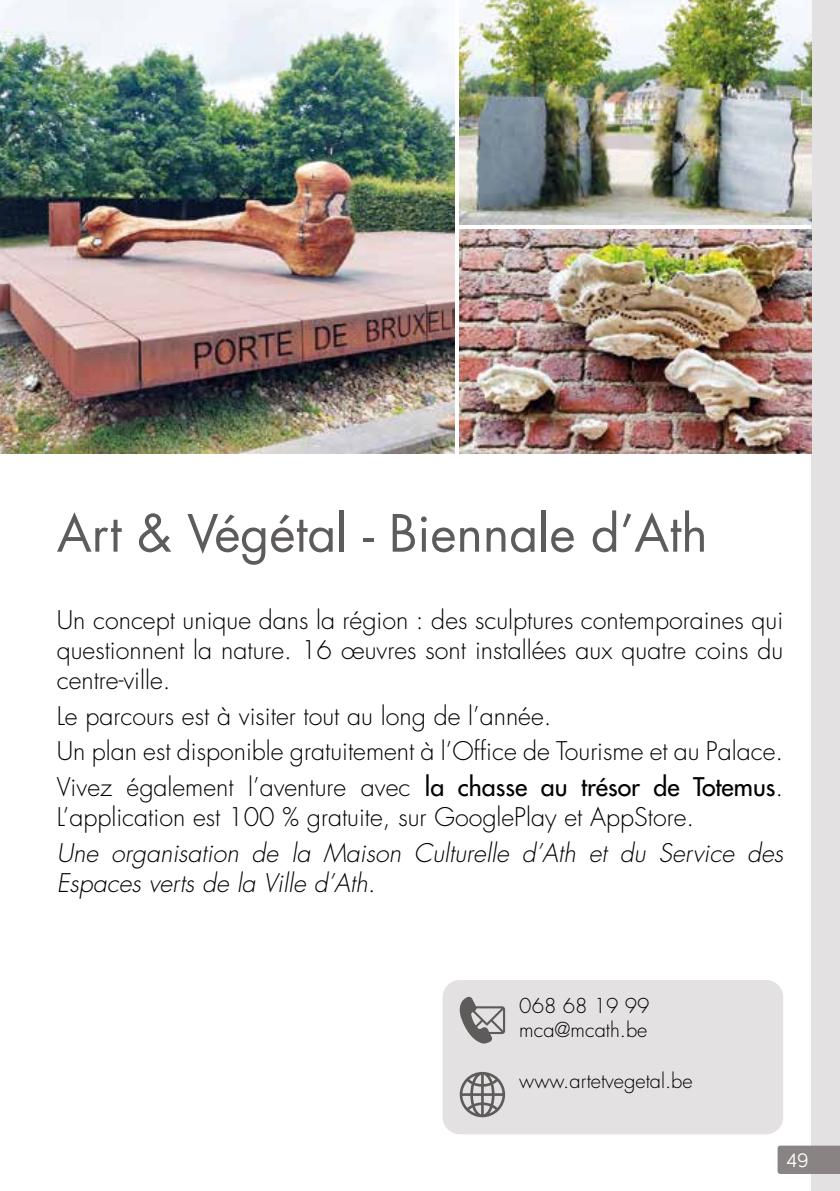
<style>
.page{position:relative;width:840px;height:1191px;background:#fff}
.page>*{position:absolute;margin:0;border:0;box-sizing:border-box;transform-origin:0 0}
.t1{font:50px "Futura Std";color:#5e5b5b}
.t2{font:300 25px/30px "Futura Std";color:#000;text-align:justify}
.t3{font:italic 300 25px/30px "Futura Std";color:#000}
.t4{font:300 20px/24px "Futura Std";color:#000}
.t5{font:20px "Bariol";color:#fff}
.s1{font-weight:500}
</style>
<div class="page">
<div style="left:811px;top:0;width:28px;height:1191px;background:#e3e1e2"></div>
<div style="left:442px;top:980px;width:340px;height:154px;background:#e3e1e2;border-radius:17px"></div>
<svg style="left:459px;top:996px;width:46px;height:48px"></svg>
<svg style="left:459px;top:1071px;width:46px;height:46px"></svg>
<img style="left:0;top:0;width:454px;height:454px">
<img style="left:459px;top:0;width:352px;height:224px">
<img style="left:459px;top:230px;width:352px;height:224px">
<div style="left:777px;top:1145px;width:62px;height:29px;background:#898383"></div>
<h1 class="t1" style="left:57px;top:501px;width:652px">Art &amp; Végétal - Biennale d’Ath</h1>
<p class="t2" style="left:57px;top:605px;width:727px">Un concept unique dans la région : des sculptures contemporaines qui questionnent la nature. 16 œuvres sont installées aux quatre coins du centre-ville.</p>
<p class="t2" style="left:57px;top:698px;width:727px;line-height:35.6px;text-align:left">Le parcours est à visiter tout au long de l’année.<br>Un plan est disponible gratuitement à l’Office de Tourisme et au Palace.<br>Vivez également l’aventure avec <span class="s1">la chasse au trésor de Totemus</span>.</p>
<p class="t2" style="left:57px;top:802px;width:638px">L’application est 100 % gratuite, sur GooglePlay et AppStore.</p>
<p class="t3" style="left:57px;top:838px;width:727px">Une organisation de la Maison Culturelle d’Ath et du Service des<br>Espaces verts de la Ville d’Ath.</p>
<p class="t4" style="left:519px;top:994px;width:132px">068 68 19 99 mca@mcath.be</p>
<p class="t4" style="left:519px;top:1069px;width:175px">www.artetvegetal.be</p>
<p class="t5" style="left:785px;top:1146px;width:24px">49</p>
</div>
